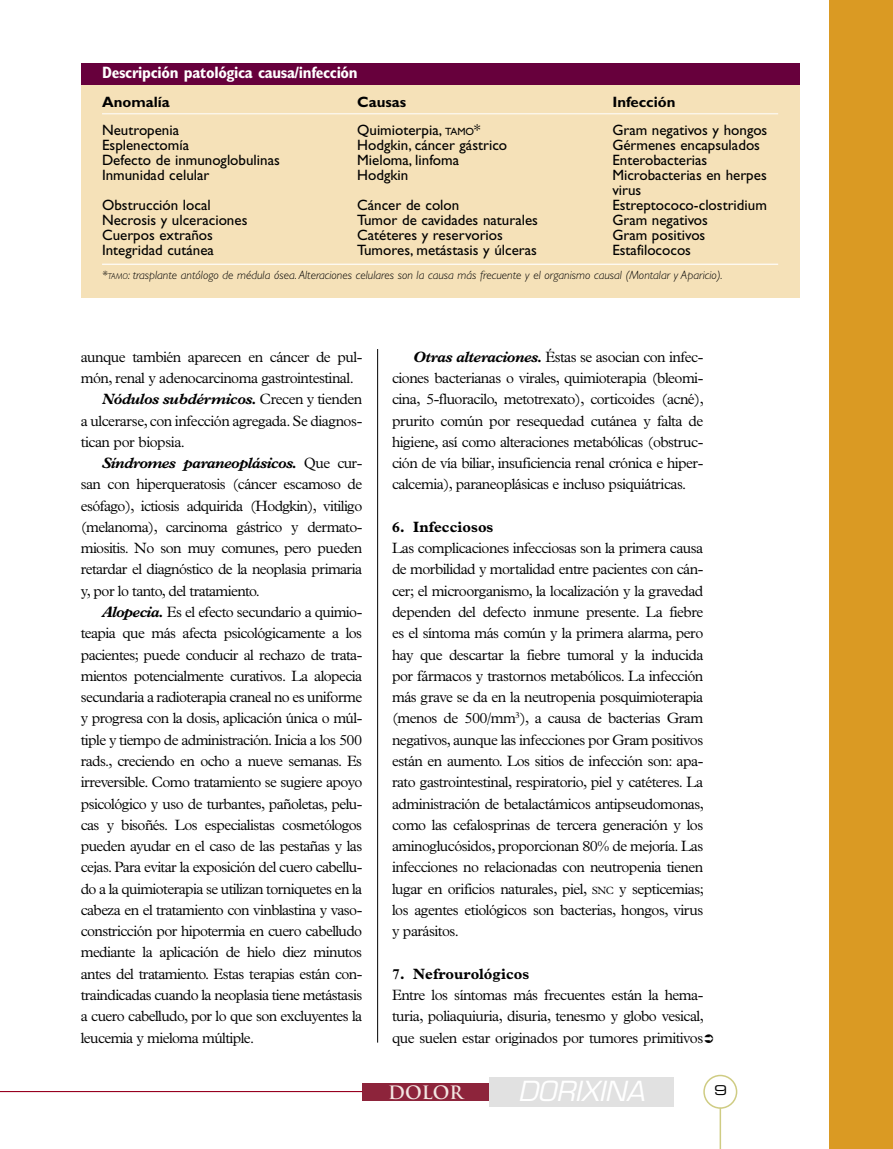
<style>
.page{position:relative;width:893px;height:1149px;background:#fff}
.page>*{position:absolute;margin:0;border:0;box-sizing:border-box;transform-origin:0 0}
.t1{font:italic 27px "Eurostile";color:#fff}
.t2{font:700 18px "Trajan";color:#f3e7e3}
.t3{font:700 condensed 16.5px "Gill Sans";letter-spacing:-.02em;color:#fff}
.BODY{font:300 15px/21.3px "Plantin";letter-spacing:-.035em;color:#000;text-align:justify}
.t4{font:15px "Gill Sans";color:#000}
.BODY-2{font:700 15px "Plantin";color:#000}
.t5{font:700 15px "Gill Sans";color:#000}
.t6{font:13.5px "Eurostile Extended Two";color:#000}
.t7{font:italic 300 12px "Gill Sans";color:#000}
.s1{font-size:10.5px}
.s2{font-size:8.4px}
.s3{font-weight:700;font-style:italic}
</style>
<div class="page">
<div style="left:362px;top:1082px;width:127px;height:17px;background:#8d243b"></div>
<div style="left:489px;top:1076px;width:185px;height:29px;background:#e1e1e1"></div>
<hr style="left:0;top:1090px;width:362px;height:1px;background:#97001f">
<div style="left:703px;top:1074px;width:34px;height:34px;border:2px solid #cfcc83;border-radius:50%"></div>
<hr style="left:720px;top:1107px;width:1px;height:41px;background:#cfcc83">
<div style="left:829px;top:0;width:64px;height:1148px;background:#da9a23"></div>
<hr style="left:377px;top:349px;width:1px;height:693px;background:#000">
<div style="left:81px;top:64px;width:718px;height:21px;background:#67003c"></div>
<div style="left:81px;top:85px;width:718px;height:213px;background:#f5e1b8"></div>
<hr style="left:102px;top:263px;width:676px;height:2px;background:#fff">
<hr style="left:102px;top:113px;width:676px;height:1px;background:#fff">
<p class="t3" style="left:102px;top:63px;width:257px">Descripción patológica causa/infección</p>
<p class="t5" style="left:102px;top:93px;width:69px">Anomalía</p>
<p class="t5" style="left:357px;top:93px;width:51px">Causas</p>
<p class="t5" style="left:612px;top:93px;width:65px">Infección</p>
<p class="t4" style="left:102px;top:122px;width:79px">Neutropenia</p>
<p class="t4" style="left:357px;top:122px;width:125px">Quimioterpia, <span class="s1">TAMO</span>*</p>
<p class="t4" style="left:612px;top:122px;width:157px">Gram negativos y hongos</p>
<p class="t4" style="left:102px;top:137px;width:89px">Esplenectomía</p>
<p class="t4" style="left:357px;top:137px;width:152px">Hodgkin, cáncer gástrico</p>
<p class="t4" style="left:612px;top:137px;width:149px">Gérmenes encapsulados</p>
<p class="t4" style="left:102px;top:152px;width:179px">Defecto de inmunoglobulinas</p>
<p class="t4" style="left:357px;top:152px;width:104px">Mieloma, linfoma</p>
<p class="t4" style="left:612px;top:152px;width:97px">Enterobacterias</p>
<p class="t4" style="left:102px;top:167px;width:109px">Inmunidad celular</p>
<p class="t4" style="left:357px;top:167px;width:53px">Hodgkin</p>
<p class="t4" style="left:612px;top:167px;width:156px">Microbacterias en herpes</p>
<p class="t4" style="left:612px;top:182px;width:31px">virus</p>
<p class="t4" style="left:102px;top:197px;width:110px">Obstrucción local</p>
<p class="t4" style="left:357px;top:197px;width:104px">Cáncer de colon</p>
<p class="t4" style="left:612px;top:197px;width:156px">Estreptococo-clostridium</p>
<p class="t4" style="left:102px;top:212px;width:147px">Necrosis y ulceraciones</p>
<p class="t4" style="left:357px;top:212px;width:182px">Tumor de cavidades naturales</p>
<p class="t4" style="left:612px;top:212px;width:97px">Gram negativos</p>
<p class="t4" style="left:102px;top:227px;width:112px">Cuerpos extraños</p>
<p class="t4" style="left:357px;top:227px;width:147px">Catéteres y reservorios</p>
<p class="t4" style="left:612px;top:227px;width:95px">Gram positivos</p>
<p class="t4" style="left:102px;top:242px;width:113px">Integridad cutánea</p>
<p class="t4" style="left:357px;top:242px;width:181px">Tumores, metástasis y úlceras</p>
<p class="t4" style="left:612px;top:242px;width:80px">Estafilococos</p>
<p class="t7" style="left:102px;top:269px;width:622px">*<span class="s2">TAMO</span>: trasplante antólogo de médula ósea. Alteraciones celulares son la causa más frecuente y el organismo causal (Montalar y Aparicio).</p>
<p class="BODY" style="left:81px;top:346px;width:283px">aunque también aparecen en cáncer de pul&shy;món, renal y adenocarcinoma gastrointestinal.</p>
<p class="BODY" style="left:81px;top:388px;width:283px;text-indent:21px"><span class="s3">Nódulos subdérmicos.</span> Crecen y tienden a ulcerarse, con infección agregada. Se diagnos&shy;tican por biopsia.</p>
<p class="BODY" style="left:81px;top:452px;width:283px;text-indent:21px"><span class="s3">Síndromes paraneoplásicos.</span> Que cur&shy;san con hiperqueratosis (cáncer escamoso de esófago), ictiosis adquirida (Hodgkin), vitiligo (melanoma), carcinoma gástrico y dermato&shy;miositis. No son muy comunes, pero pueden retardar el diagnóstico de la neoplasia primaria y, por lo tanto, del tratamiento.</p>
<p class="BODY" style="left:81px;top:601px;width:283px;text-indent:21px"><span class="s3">Alopecia.</span> Es el efecto secundario a quimio&shy;teapia que más afecta psicológicamente a los pacientes; puede conducir al rechazo de trata&shy;mientos potencialmente curativos. La alopecia secundaria a radioterapia craneal no es uniforme y progresa con la dosis, aplicación única o múl&shy;tiple y tiempo de administración. Inicia a los 500 rads., creciendo en ocho a nueve semanas. Es irreversible. Como tratamiento se sugiere apoyo psicológico y uso de turbantes, pañoletas, pelu&shy;cas y bisoñés. Los especialistas cosmetólogos pueden ayudar en el caso de las pestañas y las cejas. Para evitar la exposición del cuero cabellu&shy;do a la quimioterapia se utilizan torniquetes en la cabeza en el tratamiento con vinblastina y vaso&shy;constricción por hipotermia en cuero cabelludo mediante la aplicación de hielo diez minutos antes del tratamiento. Estas terapias están con&shy;traindicadas cuando la neoplasia tiene metástasis a cuero cabelludo, por lo que son excluyentes la leucemia y mieloma múltiple.</p>
<p class="BODY" style="left:392px;top:346px;width:313px;text-indent:21px"><span class="s3">Otras alteraciones.</span> Éstas se asocian con infec&shy;ciones bacterianas o virales, quimioterapia (bleomi&shy;cina, 5-fluoracilo, metotrexato), corticoides (acné), prurito común por resequedad cutánea y falta de higiene, así como alteraciones metabólicas (obstruc&shy;ción de vía biliar, insuficiencia renal crónica e hiper&shy;calcemia), paraneoplásicas e incluso psiquiátricas.</p>
<p class="BODY-2" style="left:392px;top:517px;width:103px">6. Infecciosos</p>
<p class="BODY" style="left:392px;top:537px;width:313px">Las complicaciones infecciosas son la primera causa de morbilidad y mortalidad entre pacientes con cán&shy;cer; el microorganismo, la localización y la gravedad dependen del defecto inmune presente. La fiebre es el síntoma más común y la primera alarma, pero hay que descartar la fiebre tumoral y la inducida por fármacos y trastornos metabólicos. La infección más grave se da en la neutropenia posquimioterapia (menos de 500/mm<sup>3</sup>), a causa de bacterias Gram negativos, aunque las infecciones por Gram positivos están en aumento. Los sitios de infección son: apa&shy;rato gastrointestinal, respiratorio, piel y catéteres. La administración de betalactámicos antipseudomonas, como las cefalosprinas de tercera generación y los aminoglucósidos, proporcionan 80% de mejoría. Las infecciones no relacionadas con neutropenia tienen lugar en orificios naturales, piel, <span class="s1">SNC</span> y septicemias; los agentes etiológicos son bacterias, hongos, virus y parásitos.</p>
<p class="BODY-2" style="left:392px;top:964px;width:139px">7. Nefrourológicos</p>
<p class="BODY" style="left:392px;top:984px;width:313px">Entre los síntomas más frecuentes están la hema&shy;turia, poliaquiuria, disuria, tenesmo y globo vesical, que suelen estar originados por tumores primitivos</p>
<p class="t2" style="left:388px;top:1081px;width:76px">DOLOR</p>
<h1 class="t1" style="left:518px;top:1074px;width:128px">DORIXINA</h1>
<p class="t6" style="left:714px;top:1080px;width:15px">9</p>
</div>
